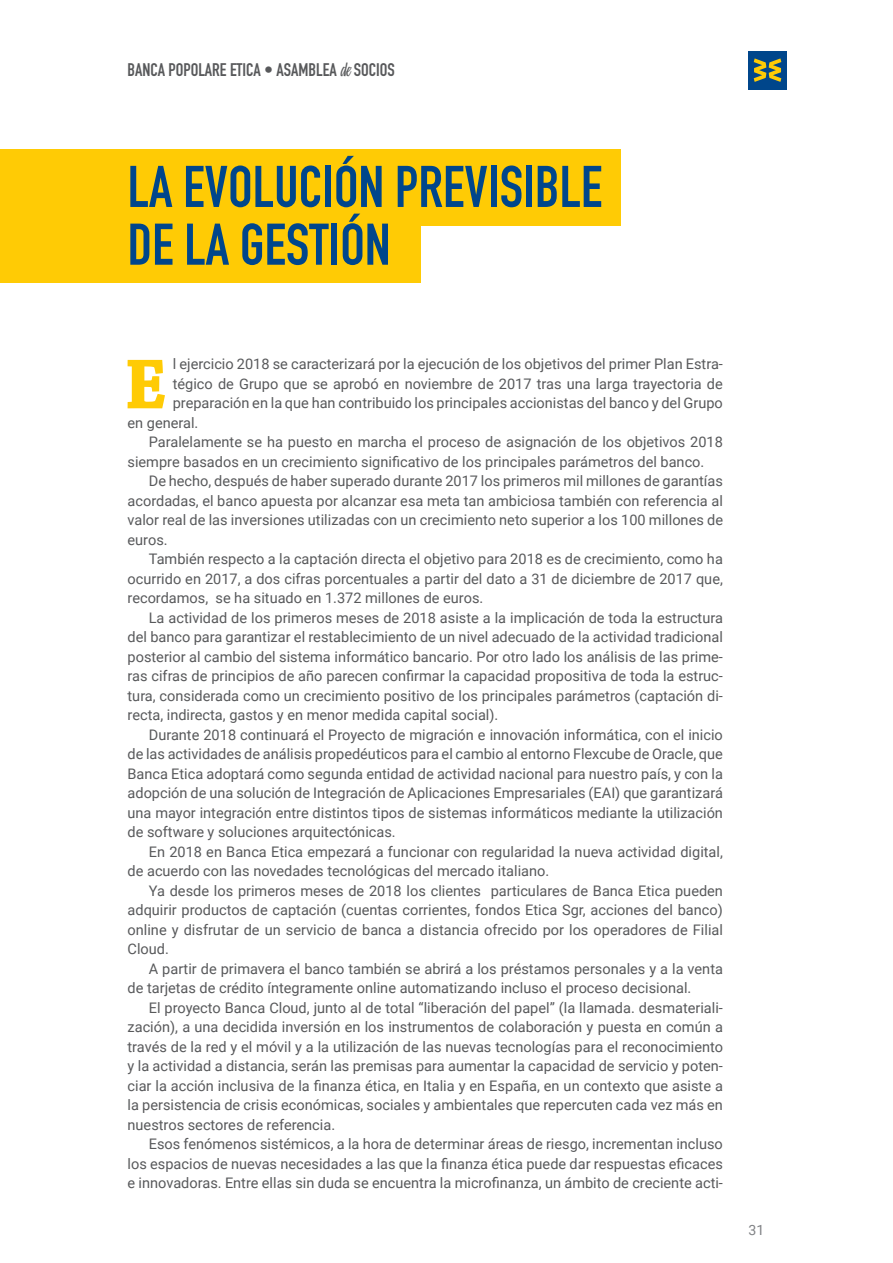
<style>
.page{position:relative;width:893px;height:1263px;background:#fff}
.page>*{position:absolute;margin:0;border:0;box-sizing:border-box;transform-origin:0 0}
.t1{font:700 74.55px "Chaparral Pro";color:#ffcb05}
.t2{font:57.75px/57.8px "DIN Engschrift Std";color:#00468b}
.t3{font:18px "DIN Engschrift Std";color:#58595b}
.t4{font:14.55px "Roboto";color:#58595b}
.t5{font:14.1px "Roboto";color:#808285}
.s1{font-family:"Linotype Gneisenauette";font-weight:300}
</style>
<div class="page">
<div style="left:748px;top:51px;width:39px;height:38px;background:#00468b"></div>
<svg style="left:754px;top:58px;width:27px;height:24px"></svg>
<div style="left:0;top:207px;width:421px;height:76px;background:#ffcb05"></div>
<div style="left:0;top:149px;width:621px;height:76px;background:#ffcb05"></div>
<p class="t3" style="left:128px;top:59px;width:234px">BANCA POPOLARE ETICA • ASAMBLEA <span class="s1">de</span> SOCIOS</p>
<h2 class="t2" style="left:128px;top:158px;width:476px">LA EVOLUCIÓN PREVISIBLE<br>DE LA GESTIÓN</h2>
<h1 class="t1" style="left:124px;top:341px;width:45px">E</h1>
<p class="t4" style="left:173px;top:354px;width:552px">l ejercicio 2018 se caracterizará por la ejecución de los objetivos del primer Plan Estra-</p>
<p class="t4" style="left:173px;top:373px;width:552px">tégico de Grupo que se aprobó en noviembre de 2017 tras una larga trayectoria de</p>
<p class="t4" style="left:173px;top:393px;width:552px">preparación en la que han contribuido los principales accionistas del banco y del Grupo</p>
<p class="t4" style="left:128px;top:412px;width:72px">en general.</p>
<p class="t4" style="left:149px;top:432px;width:576px">Paralelamente se ha puesto en marcha el proceso de asignación de los objetivos 2018</p>
<p class="t4" style="left:128px;top:451px;width:578px">siempre basados en un crecimiento significativo de los principales parámetros del banco.</p>
<p class="t4" style="left:149px;top:471px;width:576px">De hecho, después de haber superado durante 2017 los primeros mil millones de garantías</p>
<p class="t4" style="left:128px;top:490px;width:597px">acordadas, el banco apuesta por alcanzar esa meta tan ambiciosa también con referencia al</p>
<p class="t4" style="left:128px;top:510px;width:597px">valor real de las inversiones utilizadas con un crecimiento neto superior a los 100 millones de</p>
<p class="t4" style="left:128px;top:529px;width:42px">euros.</p>
<p class="t4" style="left:149px;top:549px;width:576px">También respecto a la captación directa el objetivo para 2018 es de crecimiento, como ha</p>
<p class="t4" style="left:128px;top:568px;width:597px">ocurrido en 2017, a dos cifras porcentuales a partir del dato a 31 de diciembre de 2017 que,</p>
<p class="t4" style="left:128px;top:588px;width:357px">recordamos, se ha situado en 1.372 millones de euros.</p>
<p class="t4" style="left:149px;top:607px;width:576px">La actividad de los primeros meses de 2018 asiste a la implicación de toda la estructura</p>
<p class="t4" style="left:128px;top:627px;width:597px">del banco para garantizar el restablecimiento de un nivel adecuado de la actividad tradicional</p>
<p class="t4" style="left:128px;top:646px;width:597px">posterior al cambio del sistema informático bancario. Por otro lado los análisis de las prime-</p>
<p class="t4" style="left:128px;top:666px;width:597px">ras cifras de principios de año parecen confirmar la capacidad propositiva de toda la estruc-</p>
<p class="t4" style="left:128px;top:685px;width:597px">tura, considerada como un crecimiento positivo de los principales parámetros (captación di-</p>
<p class="t4" style="left:128px;top:705px;width:372px">recta, indirecta, gastos y en menor medida capital social).</p>
<p class="t4" style="left:149px;top:724px;width:576px">Durante 2018 continuará el Proyecto de migración e innovación informática, con el inicio</p>
<p class="t4" style="left:128px;top:744px;width:597px">de las actividades de análisis propedéuticos para el cambio al entorno Flexcube de Oracle, que</p>
<p class="t4" style="left:128px;top:763px;width:597px">Banca Etica adoptará como segunda entidad de actividad nacional para nuestro país, y con la</p>
<p class="t4" style="left:128px;top:783px;width:597px">adopción de una solución de Integración de Aplicaciones Empresariales (EAI) que garantizará</p>
<p class="t4" style="left:128px;top:802px;width:597px">una mayor integración entre distintos tipos de sistemas informáticos mediante la utilización</p>
<p class="t4" style="left:128px;top:822px;width:270px">de software y soluciones arquitectónicas.</p>
<p class="t4" style="left:149px;top:841px;width:576px">En 2018 en Banca Etica empezará a funcionar con regularidad la nueva actividad digital,</p>
<p class="t4" style="left:128px;top:861px;width:423px">de acuerdo con las novedades tecnológicas del mercado italiano.</p>
<p class="t4" style="left:149px;top:880px;width:576px">Ya desde los primeros meses de 2018 los clientes particulares de Banca Etica pueden</p>
<p class="t4" style="left:128px;top:900px;width:597px">adquirir productos de captación (cuentas corrientes, fondos Etica Sgr, acciones del banco)</p>
<p class="t4" style="left:128px;top:919px;width:597px">online y disfrutar de un servicio de banca a distancia ofrecido por los operadores de Filial</p>
<p class="t4" style="left:128px;top:939px;width:43px">Cloud.</p>
<p class="t4" style="left:149px;top:958px;width:576px">A partir de primavera el banco también se abrirá a los préstamos personales y a la venta</p>
<p class="t4" style="left:128px;top:978px;width:565px">de tarjetas de crédito íntegramente online automatizando incluso el proceso decisional.</p>
<p class="t4" style="left:149px;top:997px;width:576px">El proyecto Banca Cloud, junto al de total “liberación del papel” (la llamada. desmateriali-</p>
<p class="t4" style="left:128px;top:1017px;width:597px">zación), a una decidida inversión en los instrumentos de colaboración y puesta en común a</p>
<p class="t4" style="left:128px;top:1036px;width:597px">través de la red y el móvil y a la utilización de las nuevas tecnologías para el reconocimiento</p>
<p class="t4" style="left:128px;top:1056px;width:597px">y la actividad a distancia, serán las premisas para aumentar la capacidad de servicio y poten-</p>
<p class="t4" style="left:128px;top:1075px;width:597px">ciar la acción inclusiva de la finanza ética, en Italia y en España, en un contexto que asiste a</p>
<p class="t4" style="left:128px;top:1095px;width:597px">la persistencia de crisis económicas, sociales y ambientales que repercuten cada vez más en</p>
<p class="t4" style="left:128px;top:1114px;width:209px">nuestros sectores de referencia.</p>
<p class="t4" style="left:149px;top:1134px;width:576px">Esos fenómenos sistémicos, a la hora de determinar áreas de riesgo, incrementan incluso</p>
<p class="t4" style="left:128px;top:1153px;width:597px">los espacios de nuevas necesidades a las que la finanza ética puede dar respuestas eficaces</p>
<p class="t4" style="left:128px;top:1173px;width:597px">e innovadoras. Entre ellas sin duda se encuentra la microfinanza, un ámbito de creciente acti-</p>
<p class="t5" style="left:748px;top:1220px;width:17px">31</p>
</div>
